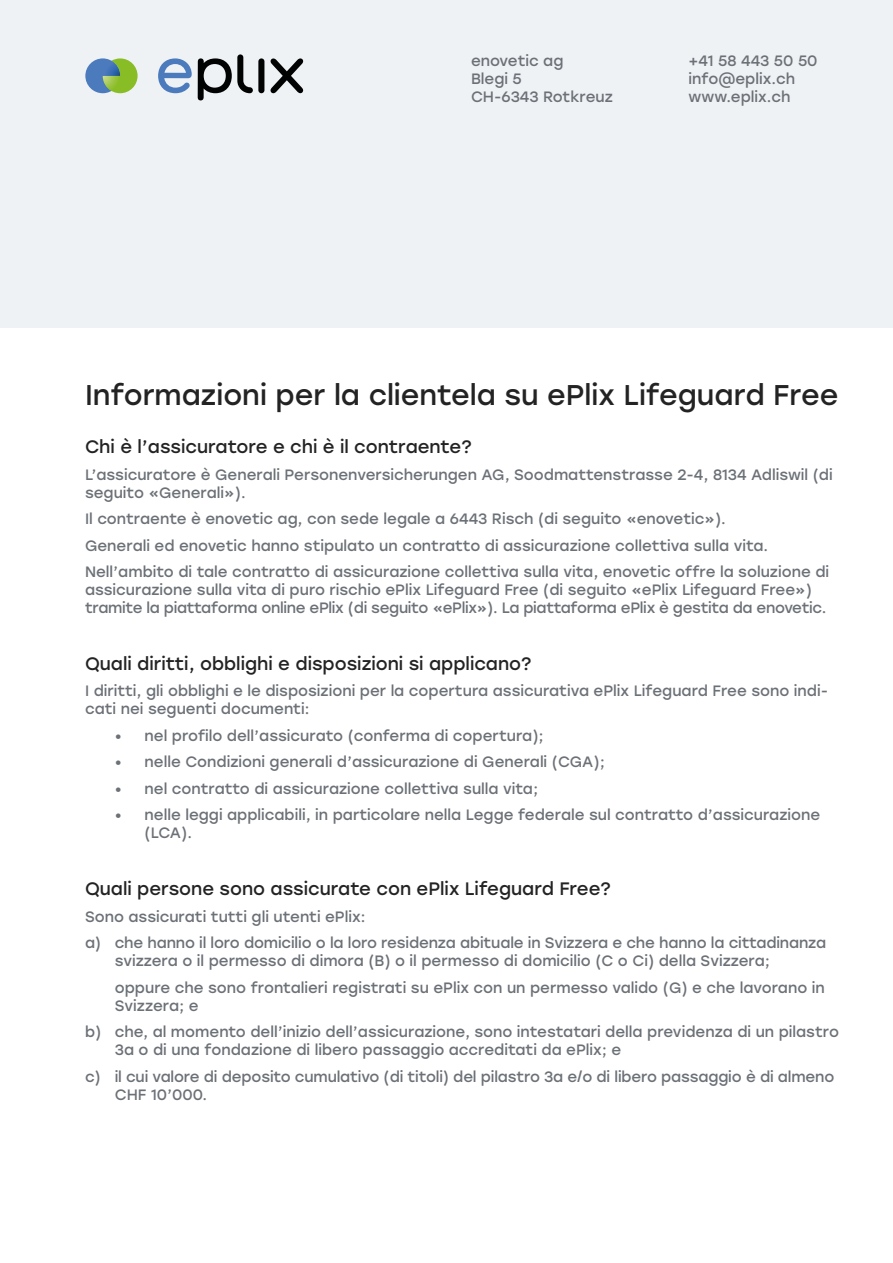
<style>
.page{position:relative;width:893px;height:1263px;background:#fff}
.page>*{position:absolute;margin:0;border:0;box-sizing:border-box;transform-origin:0 0}
.t1{font:28.5px "Stolzl";color:#232323}
.t2{font:18px "Stolzl";color:#232323}
.t3{font:15px/26.5px "Stolzl";color:#6c7177}
.t4{font:15px/18px "Stolzl";letter-spacing:-.02em;color:#6c7177}
</style>
<div class="page">
<div style="left:0;top:0;width:893px;height:327px;background:#eff2f5"></div>
<div style="left:85px;top:58px;width:35px;height:35px;background:#4b7abd;border-radius:50%"></div>
<svg style="left:103px;top:58px;width:35px;height:35px"></svg>
<div style="left:258px;top:58px;width:6px;height:35px;background:#010202;border-radius:3px"></div>
<svg style="left:158px;top:58px;width:34px;height:35px"></svg>
<svg style="left:270px;top:58px;width:34px;height:35px"></svg>
<svg style="left:198px;top:54px;width:55px;height:46px"></svg>
<p class="t3" style="left:471px;top:46px;width:94px">enovetic ag</p>
<p class="t3" style="left:688px;top:46px;width:130px">+41 58 443 50 50</p>
<p class="t3" style="left:471px;top:64px;width:52px">Blegi 5</p>
<p class="t3" style="left:688px;top:64px;width:108px">info@eplix.ch</p>
<p class="t3" style="left:471px;top:82px;width:143px">CH-6343 Rotkreuz</p>
<p class="t3" style="left:688px;top:82px;width:104px">www.eplix.ch</p>
<h1 class="t1" style="left:85px;top:375px;width:755px">Informazioni per la clientela su ePlix Lifeguard Free</h1>
<p class="t2" style="left:85px;top:434px;width:388px">Chi è l’assicuratore e chi è il contraente?</p>
<p class="t3" style="left:85px;top:465px;width:749px;line-height:18px">L’assicuratore è Generali Personenversicherungen AG, Soodmattenstrasse 2-4, 8134 Adliswil (di seguito «Generali»).</p>
<p class="t3" style="left:85px;top:505px;width:746px">Il contraente è enovetic ag, con sede legale a 6443 Risch (di seguito «enovetic»).<br>Generali ed enovetic hanno stipulato un contratto di assicurazione collettiva sulla vita.<br>Nell’ambito di tale contratto di assicurazione collettiva sulla vita, enovetic offre la soluzione di</p>
<p class="t4" style="left:85px;top:580px;width:743px">assicurazione sulla vita di puro rischio ePlix Lifeguard Free (di seguito «ePlix Lifeguard Free») tramite la piattaforma online ePlix (di seguito «ePlix»). La piattaforma ePlix è gestita da enovetic.</p>
<p class="t2" style="left:85px;top:651px;width:448px">Quali diritti, obblighi e disposizioni si applicano?</p>
<p class="t3" style="left:85px;top:681px;width:745px;line-height:18px">I diritti, gli obblighi e le disposizioni per la copertura assicurativa ePlix Lifeguard Free sono indi&shy;cati nei seguenti documenti:</p>
<p class="t3" style="left:115px;top:722px;width:430px">• nel profilo dell’assicurato (conferma di copertura);</p>
<p class="t3" style="left:115px;top:748px;width:491px">• nelle Condizioni generali d’assicurazione di Generali (CGA);</p>
<p class="t3" style="left:115px;top:775px;width:425px">• nel contratto di assicurazione collettiva sulla vita;</p>
<p class="t3" style="left:145px;top:805px;width:677px;line-height:18px;text-indent:-30px">• nelle leggi applicabili, in particolare nella Legge federale sul contratto d’assicurazione (LCA).</p>
<p class="t2" style="left:85px;top:876px;width:527px">Quali persone sono assicurate con ePlix Lifeguard Free?</p>
<p class="t3" style="left:85px;top:902px;width:743px">Sono assicurati tutti gli utenti ePlix:<br>a) che hanno il loro domicilio o la loro residenza abituale in Svizzera e che hanno la cittadinanza</p>
<p class="t3" style="left:115px;top:947px;width:712px">svizzera o il permesso di dimora (B) o il permesso di domicilio (C o Ci) della Svizzera; oppure che sono frontalieri registrati su ePlix con un permesso valido (G) e che lavorano in</p>
<p class="t3" style="left:85px;top:991px;width:755px;text-indent:30px">Svizzera; e<br>b) che, al momento dell’inizio dell’assicurazione, sono intestatari della previdenza di un pilastro</p>
<p class="t3" style="left:85px;top:1036px;width:751px;text-indent:30px">3a o di una fondazione di libero passaggio accreditati da ePlix; e<br>c) il cui valore di deposito cumulativo (di titoli) del pilastro 3a e/o di libero passaggio è di almeno</p>
<p class="t3" style="left:115px;top:1080px;width:94px">CHF 10’000.</p>
</div>
